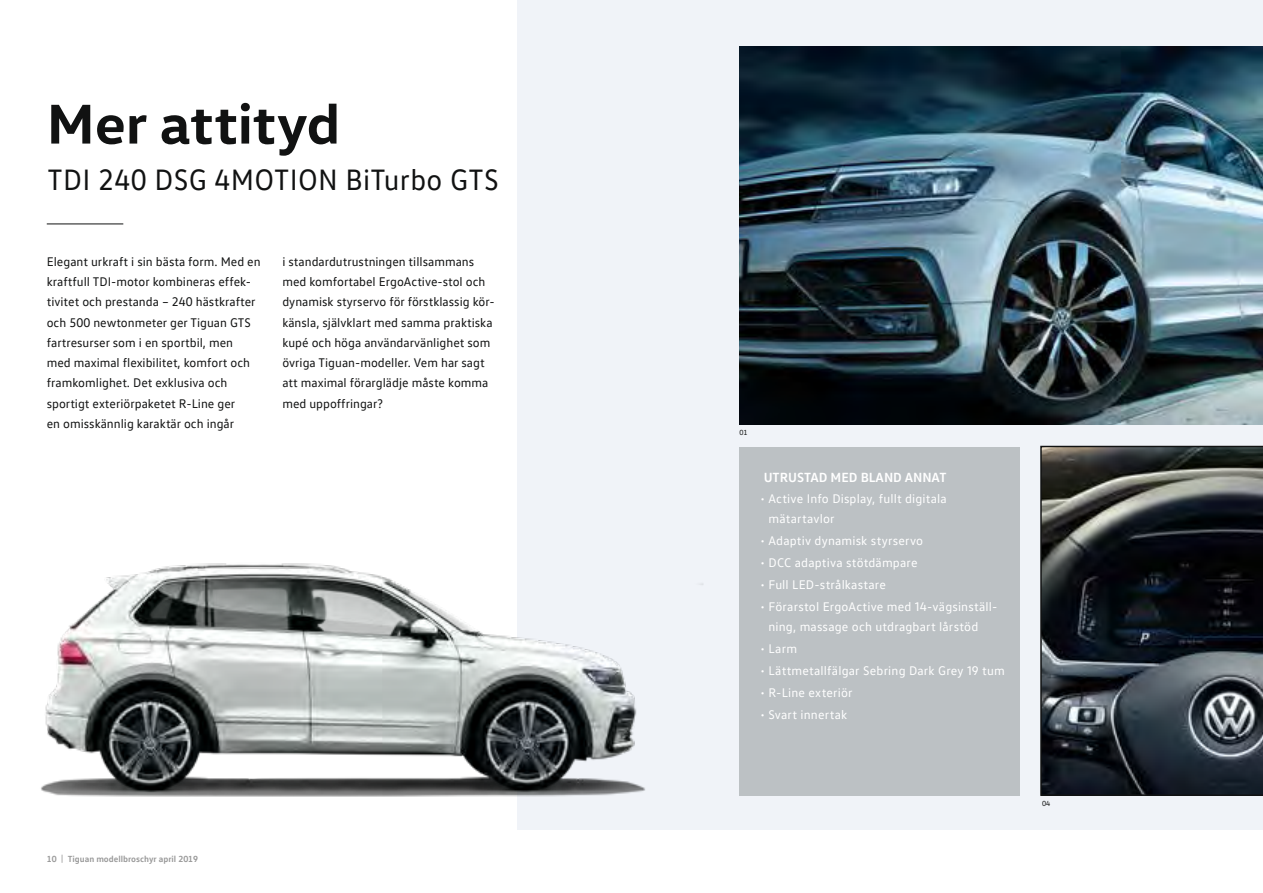
<style>
.page{position:relative;width:1263px;height:893px;background:#fff}
.page>*{position:absolute;margin:0;border:0;box-sizing:border-box;transform-origin:0 0}
.t1{font:700 57px "VW Head";color:#111212}
.t2{font:30px "VW Text";letter-spacing:.01em;color:#111212}
.t3{font:700 13.5px "VW Text";color:#fff}
.t4{font:12.75px/20.2px "VW Text";color:#111212}
.t5{font:12.75px/20.2px "VW Text";letter-spacing:.01em;color:#fff}
.t6{font:700 9px "VW Text";color:#989898}
.t7{font:7.5px "VW Text";color:#111212}
</style>
<div class="page">
<div style="left:518px;top:0;width:745px;height:829px;background:#f0f3f8"></div>
<hr style="left:47px;top:224px;width:76px;height:1px;background:#111212">
<img style="left:739px;top:47px;width:524px;height:377px">
<svg style="left:1040px;top:446px;width:223px;height:350px"></svg>
<div style="left:739px;top:447px;width:281px;height:349px;background:#bcc1c4"></div>
<img style="left:41px;top:509px;width:667px;height:321px">
<h1 class="t1" style="left:47px;top:87px;width:295px">Mer attityd</h1>
<h2 class="t2" style="left:48px;top:161px;width:453px">TDI 240 DSG 4MOTION BiTurbo GTS</h2>
<p class="t4" style="left:47px;top:251px;width:215px">Elegant urkraft i sin bästa form. Med en kraftfull TDI-motor kombineras effek&shy;tivitet och prestanda – 240 hästkrafter och 500 newtonmeter ger Tiguan GTS fartresurser som i en sportbil, men<br>med maximal flexibilitet, komfort och framkomlighet. Det exklusiva och sportigt exteriörpaketet R-Line ger<br>en omisskännlig karaktär och ingår</p>
<p class="t4" style="left:282px;top:251px;width:214px">i standardutrustningen tillsammans med komfortabel ErgoActive-stol och dynamisk styrservo för förstklassig kör&shy;känsla, självklart med samma praktiska kupé och höga användarvänlighet som övriga Tiguan-modeller. Vem har sagt att maximal förarglädje måste komma med uppoffringar?</p>
<p class="t6" style="left:47px;top:853px;width:153px">10 | Tiguan modellbroschyr april 2019</p>
<p class="t7" style="left:739px;top:428px;width:10px">01</p>
<p class="t3" style="left:764px;top:469px;width:184px">UTRUSTAD MED BLAND ANNAT</p>
<p class="t5" style="left:768px;top:488px;width:180px;text-indent:-8px">• Active Info Display, fullt digitala mätartavlor</p>
<p class="t5" style="left:761px;top:530px;width:164px">• Adaptiv dynamisk styrservo</p>
<p class="t5" style="left:761px;top:552px;width:158px">• DCC adaptiva stötdämpare</p>
<p class="t5" style="left:761px;top:574px;width:127px">• Full LED-strålkastare</p>
<p class="t5" style="left:768px;top:596px;width:230px;text-indent:-8px">• Förarstol ErgoActive med 14-vägsinställ&shy;ning, massage och utdragbart lårstöd</p>
<p class="t5" style="left:761px;top:638px;width:38px">• Larm</p>
<p class="t5" style="left:761px;top:660px;width:246px">• Lättmetallfälgar Sebring Dark Grey 19 tum</p>
<p class="t5" style="left:761px;top:682px;width:93px">• R-Line exteriör</p>
<p class="t5" style="left:761px;top:704px;width:88px">• Svart innertak</p>
<p class="t7" style="left:1042px;top:799px;width:10px">04</p>
</div>
